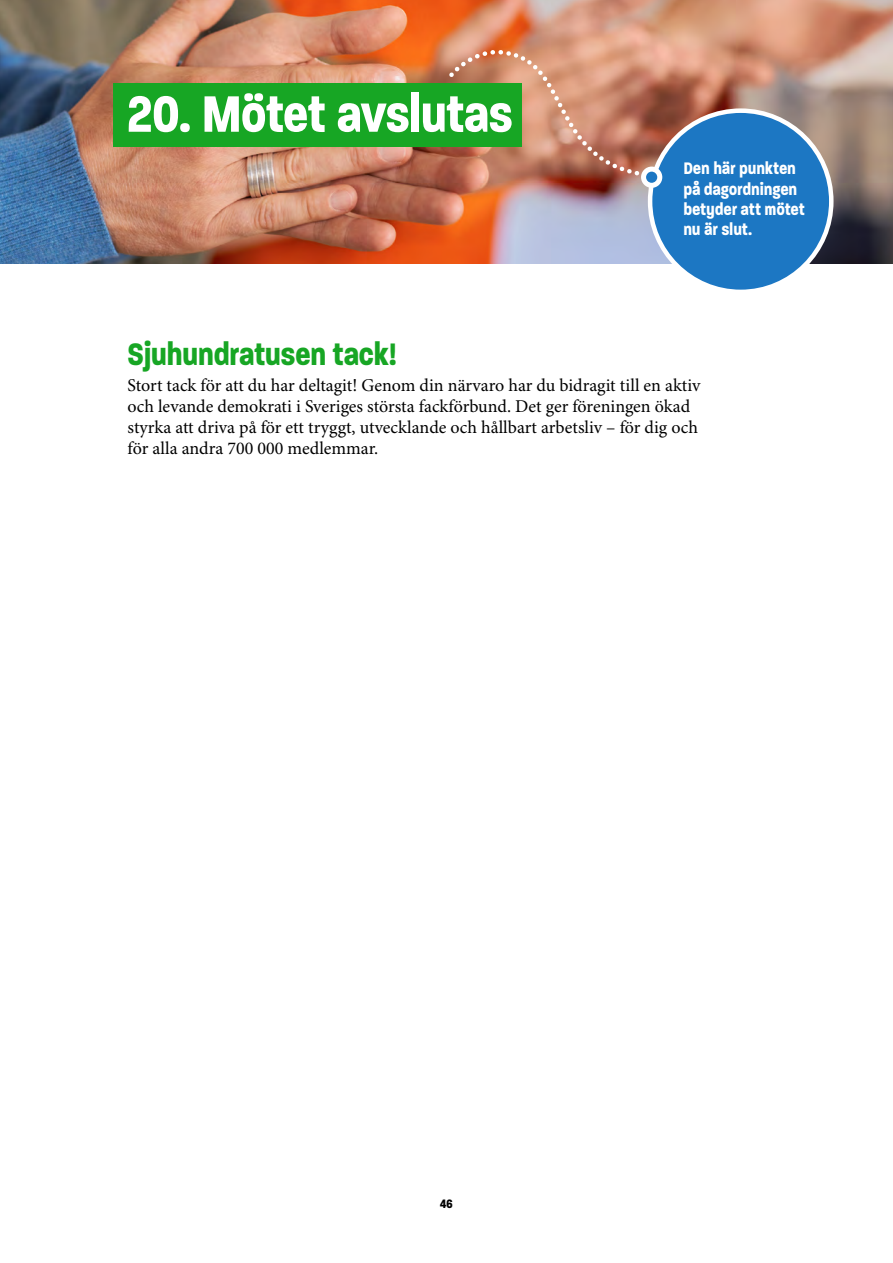
<style>
.page{position:relative;width:893px;height:1263px;background:#fff}
.page>*{position:absolute;margin:0;border:0;box-sizing:border-box;transform-origin:0 0}
.t1{font:700 69px "Paralucent Condensed";letter-spacing:-.005em;color:#fff}
.t2{font:700 42px "Paralucent Condensed";color:#17a624}
.t3{font:700 22.5px/20.2px "Paralucent Condensed";letter-spacing:.005em;color:#fff}
.t4{font:18px/21px "Minion Pro";color:#000}
.t5{font:700 16.5px "Paralucent Condensed";color:#000}
</style>
<div class="page">
<img style="left:0;top:0;width:893px;height:264px">
<div style="left:113px;top:83px;width:409px;height:64px;background:#17a624"></div>
<div style="left:650px;top:111px;width:181px;height:181px;background:#1c77c3;border-radius:50%"></div>
<svg style="left:447px;top:48px;width:341px;height:140px"></svg>
<h1 class="t1" style="left:128px;top:77px;width:387px">20. Mötet avslutas</h1>
<p class="t3" style="left:684px;top:158px;width:123px">Den här punkten på dagordningen betyder att mötet nu är slut.</p>
<h2 class="t2" style="left:128px;top:332px;width:270px">Sjuhundratusen tack!</h2>
<p class="t4" style="left:128px;top:375px;width:574px">Stort tack för att du har deltagit! Genom din närvaro har du bidragit till en aktiv och levande demokrati i Sveriges största fackförbund. Det ger föreningen ökad styrka att driva på för ett tryggt, utvecklande och hållbart arbetsliv – för dig och för alla andra 700 000 medlemmar.</p>
<p class="t5" style="left:440px;top:1195px;width:14px">46</p>
</div>
